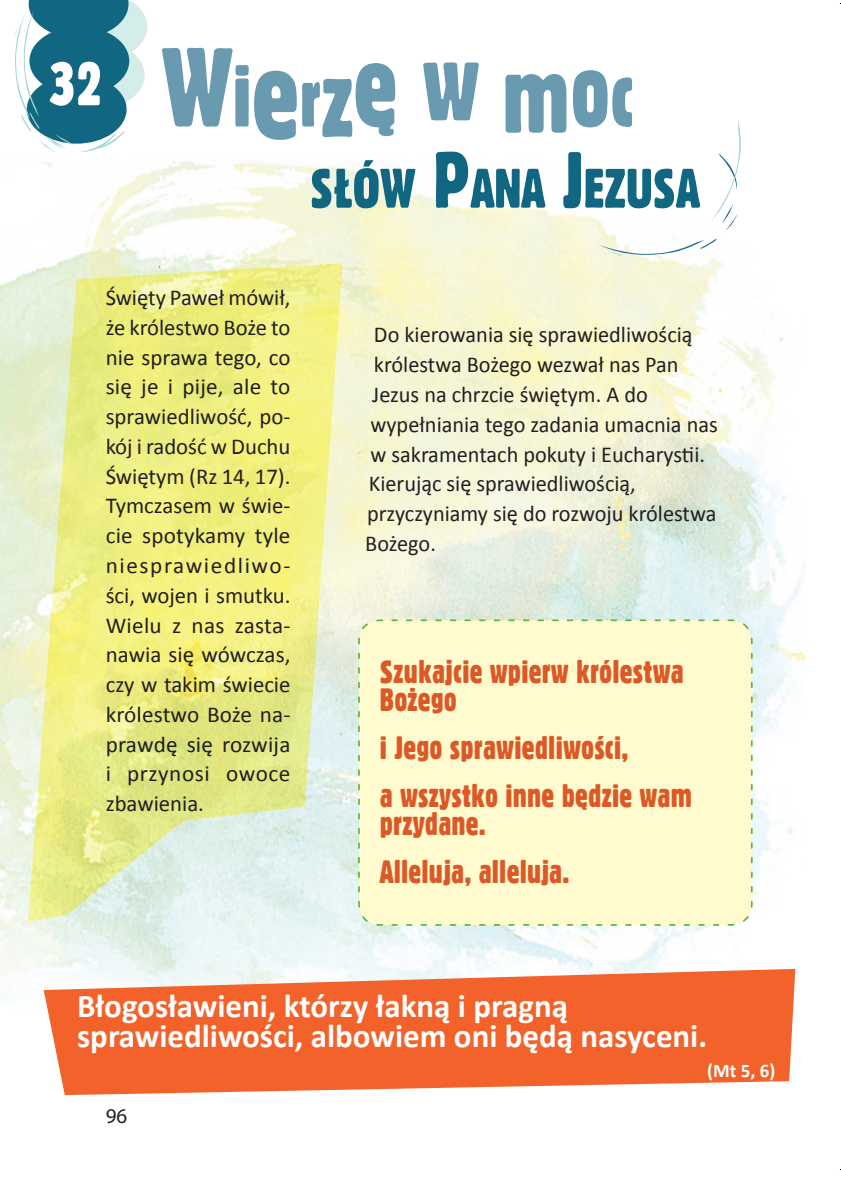
<style>
.page{position:relative;width:841px;height:1182px;background:#fff}
.page>*{position:absolute;margin:0;border:0;box-sizing:border-box;transform-origin:0 0}
.t1{font:100.8px "Gothic 821 Cn EU";color:#6a9ab0}
.t2{font:59.5px "Gothic 821 Cn EU";color:#fff}
.t3{font:54.07px "Gothic 821 Cn EU";color:#116781}
.t4{font:700 33.25px/29.8px "Calibri";color:#fff}
.t5{font:31.5px/47.8px "Gothic 821 Cn EU";letter-spacing:.005em;color:#dd5827}
.t6{font:22.75px/29.8px "Calibri";color:#231f20;text-align:justify}
.t7{font:21px "Myriad Pro";color:#231f20}
.t8{font:700 19.25px "Calibri";color:#fff}
.s1{font-size:109.02px}
.s2{font-size:84.17px}
.s3{font-size:117.25px}
.s4{font-size:75.95px}
.s5{font-size:96.6px}
.s6{font-size:77.17px}
</style>
<div class="page">
<img style="left:0;top:160px;width:805px;height:831px">
<svg style="left:28px;top:263px;width:314px;height:658px;background:#eaee9a"></svg>
<svg style="left:15px;top:0;width:132px;height:152px"></svg>
<svg style="left:598px;top:239px;width:119px;height:16px"></svg>
<svg style="left:709px;top:121px;width:32px;height:110px"></svg>
<svg style="left:44px;top:969px;width:751px;height:126px;background:#f37949"></svg>
<div style="left:357px;top:618px;width:396px;height:308px;background:#fffbcf"></div>
<h2 class="t2" style="left:49px;top:48px;width:55px">32</h2>
<h1 class="t1" style="left:161px;top:36px;width:474px"><span class="s1">W</span><span class="s2">i</span><span class="s3">e</span><span class="s4">r</span>z<span class="s1">ę</span> w m<span class="s5">o</span><span class="s2">c</span></h1>
<h3 class="t3" style="left:310px;top:156px;width:391px">SŁÓW <span class="s6">P</span>ANA <span class="s6">J</span>EZUSA</h3>
<p class="t6" style="left:106px;top:282px;width:186px">Święty Paweł mówił, że królestwo Boże to nie sprawa tego, co się je i pije, ale to sprawiedliwość, po&shy;kój i radość w Duchu Świętym (Rz 14, 17).<br>Tymczasem w świe&shy;cie spotykamy tyle niesprawiedliwo&shy;ści, wojen i smutku.<br>Wielu z nas zasta&shy;nawia się wówczas, czy w takim świecie królestwo Boże na&shy;prawdę się rozwija i przynosi owoce zbawienia.</p>
<p class="t6" style="left:374px;top:319px;width:320px">Do kierowania się sprawiedliwością</p>
<p class="t6" style="left:374px;top:349px;width:306px">królestwa Bożego wezwał nas Pan</p>
<p class="t6" style="left:372px;top:379px;width:277px">Jezus na chrzcie świętym. A do</p>
<p class="t6" style="left:370px;top:409px;width:349px">wypełniania tego zadania umacnia nas</p>
<p class="t6" style="left:370px;top:438px;width:336px">w sakramentach pokuty i Eucharystii.</p>
<p class="t6" style="left:369px;top:468px;width:269px">Kierując się sprawiedliwością,</p>
<p class="t6" style="left:367px;top:498px;width:351px">przyczyniamy się do rozwoju królestwa</p>
<p class="t6" style="left:365px;top:528px;width:72px">Bożego.</p>
<h3 class="t5" style="left:380px;top:658px;width:305px;line-height:28px">Szukajcie wpierw królestwa<br>Bożego</h3>
<h3 class="t5" style="left:380px;top:724px;width:314px">i Jego sprawiedliwości,<br>a wszystko inne będzie wam</h3>
<h3 class="t5" style="left:380px;top:800px;width:191px">przydane.<br>Alleluja, alleluja.</h3>
<h3 class="t4" style="left:77px;top:990px;width:631px">Błogosławieni, którzy łakną i pragną sprawiedliwości, albowiem oni będą nasyceni.</h3>
<p class="t7" style="left:106px;top:1103px;width:23px">96</p>
<p class="t8" style="left:707px;top:1057px;width:70px">(Mt 5, 6)</p>
</div>
